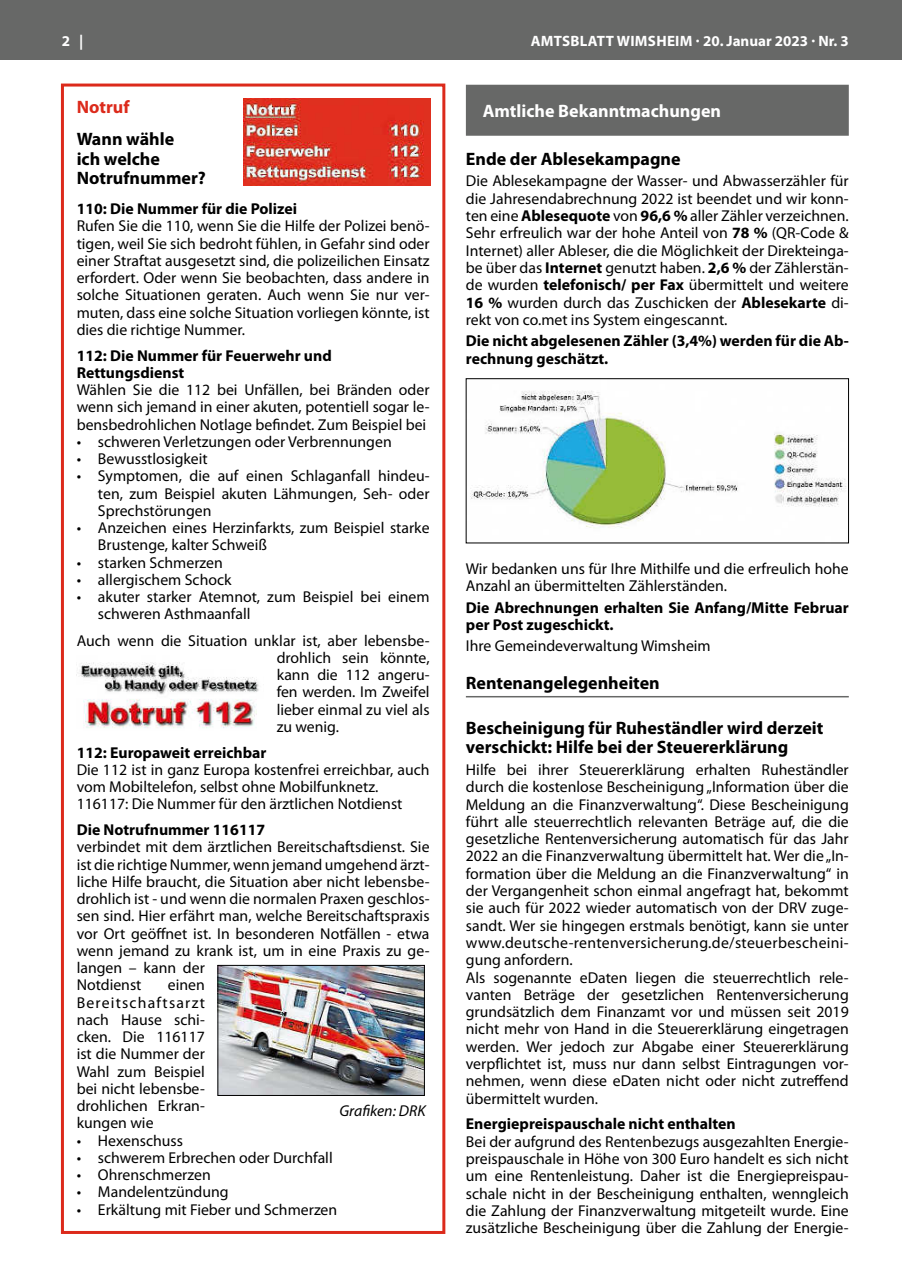
<style>
.page{position:relative;width:902px;height:1280px;background:#fff}
.page>*{position:absolute;margin:0;border:0;box-sizing:border-box;transform-origin:0 0}
.t1{font:700 18px/19.5px "Myriad Pro";color:#000}
.t2{font:700 18px "Myriad Pro";color:#fff}
.t3{font:700 18px "Myriad Pro";color:#dc2a1b}
.t4{font:15.75px/17.2px "Myriad Pro";color:#000;text-align:justify}
.t5{font:700 15.75px/17.2px "Myriad Pro";color:#000}
.t6{font:italic 15.75px "Myriad Pro";color:#000}
.t7{font:700 15px "Myriad Pro";letter-spacing:.01em;color:#fff}
.s1{font-weight:700}
</style>
<div class="page">
<div style="left:0;top:0;width:901px;height:60px;background:#676867"></div>
<div style="left:466px;top:85px;width:382px;height:51px;background:#676867"></div>
<hr style="left:466px;top:696px;width:382px;height:1px;background:#676867">
<img style="left:470px;top:390px;width:376px;height:139px">
<div style="left:466px;top:378px;width:382px;height:165px;border:1px solid #000"></div>
<img style="left:77px;top:662px;width:182px;height:66px">
<div style="left:61px;top:84px;width:384px;height:1150px;border:3px solid #dc2a1b"></div>
<img style="left:243px;top:99px;width:187px;height:86px">
<img style="left:219px;top:967px;width:203px;height:127px">
<div style="left:217px;top:965px;width:207px;height:131px;border:1px solid #000"></div>
<p class="t7" style="left:62px;top:31px;width:23px">2 |</p>
<p class="t7" style="left:530px;top:31px;width:319px">AMTSBLATT WIMSHEIM · 20. Januar 2023 · Nr. 3</p>
<p class="t3" style="left:77px;top:95px;width:54px">Notruf</p>
<p class="t1" style="left:77px;top:129px;width:131px">Wann wähle<br>ich welche<br>Notrufnummer?</p>
<p class="t5" style="left:77px;top:200px;width:222px">110: Die Nummer für die Polizei</p>
<p class="t4" style="left:77px;top:217px;width:354px">Rufen Sie die 110, wenn Sie die Hilfe der Polizei benö&shy;tigen, weil Sie sich bedroht fühlen, in Gefahr sind oder einer Straftat ausgesetzt sind, die polizeilichen Einsatz erfordert. Oder wenn Sie beobachten, dass andere in solche Situationen geraten. Auch wenn Sie nur ver&shy;muten, dass eine solche Situation vorliegen könnte, ist dies die richtige Nummer.</p>
<p class="t5" style="left:77px;top:346px;width:256px">112: Die Nummer für Feuerwehr und<br>Rettungsdienst</p>
<p class="t4" style="left:77px;top:381px;width:354px">Wählen Sie die 112 bei Unfällen, bei Bränden oder wenn sich jemand in einer akuten, potentiell sogar le&shy;bensbedrohlichen Notlage befindet. Zum Beispiel bei</p>
<p class="t4" style="left:77px;top:433px;width:316px">• schweren Verletzungen oder Verbrennungen</p>
<p class="t4" style="left:77px;top:450px;width:132px">• Bewusstlosigkeit</p>
<p class="t4" style="left:98px;top:467px;width:333px;text-indent:-21px">• Symptomen, die auf einen Schlaganfall hindeu&shy;ten, zum Beispiel akuten Lähmungen, Seh- oder Sprechstörungen</p>
<p class="t4" style="left:98px;top:519px;width:333px;text-indent:-21px">• Anzeichen eines Herzinfarkts, zum Beispiel starke<br>Brustenge, kalter Schweiß</p>
<p class="t4" style="left:77px;top:553px;width:148px">• starken Schmerzen</p>
<p class="t4" style="left:77px;top:571px;width:156px">• allergischem Schock</p>
<p class="t4" style="left:98px;top:588px;width:333px;text-indent:-21px">• akuter starker Atemnot, zum Beispiel bei einem schweren Asthmaanfall</p>
<p class="t4" style="left:277px;top:631px;width:154px;text-indent:-200px">Auch wenn die Situation unklar ist, aber lebensbe&shy;drohlich sein könnte, kann die 112 angeru&shy;fen werden. Im Zweifel lieber einmal zu viel als zu wenig.</p>
<p class="t5" style="left:77px;top:743px;width:191px">112: Europaweit erreichbar</p>
<p class="t4" style="left:77px;top:761px;width:354px;text-align:left">Die 112 ist in ganz Europa kostenfrei erreichbar, auch vom Mobiltelefon, selbst ohne Mobilfunknetz.<br>116117: Die Nummer für den ärztlichen Notdienst</p>
<p class="t5" style="left:77px;top:821px;width:190px">Die Notrufnummer 116117</p>
<p class="t4" style="left:77px;top:838px;width:354px;text-align:left">verbindet mit dem ärztlichen Bereitschaftsdienst. Sie ist die richtige Nummer, wenn jemand umgehend ärzt&shy;liche Hilfe braucht, die Situation aber nicht lebensbe&shy;drohlich ist - und wenn die normalen Praxen geschlos&shy;sen sind. Hier erfährt man, welche Bereitschaftspraxis vor Ort geöffnet ist. In besonderen Notfällen - etwa wenn jemand zu krank ist, um in eine Praxis zu ge&shy;langen – kann der<br>Notdienst</p>
<p class="t4" style="left:77px;top:976px;width:130px;text-indent:91px">einen Bereitschaftsarzt nach Hause schi&shy;cken. Die 116117 ist die Nummer der Wahl zum Beispiel bei nicht lebensbe&shy;drohlichen Erkran&shy;kungen wie</p>
<p class="t4" style="left:77px;top:1131px;width:108px">• Hexenschuss</p>
<p class="t4" style="left:77px;top:1149px;width:257px">• schwerem Erbrechen oder Durchfall</p>
<p class="t4" style="left:77px;top:1166px;width:136px">• Ohrenschmerzen</p>
<p class="t4" style="left:77px;top:1183px;width:153px">• Mandelentzündung</p>
<p class="t4" style="left:77px;top:1200px;width:262px">• Erkältung mit Fieber und Schmerzen</p>
<p class="t6" style="left:339px;top:1102px;width:87px">Grafiken: DRK</p>
<p class="t2" style="left:483px;top:99px;width:240px">Amtliche Bekanntmachungen</p>
<p class="t1" style="left:466px;top:148px;width:216px">Ende der Ablesekampagne</p>
<p class="t4" style="left:466px;top:172px;width:384px">Die Ablesekampagne der Wasser- und Abwasserzähler für die Jahresendabrechnung 2022 ist beendet und wir konn&shy;ten eine <span class="s1">Ablesequote</span> von <span class="s1">96,6 %</span> aller Zähler verzeichnen.<br>Sehr erfreulich war der hohe Anteil von <span class="s1">78 %</span> (QR-Code &amp; Internet) aller Ableser, die die Möglichkeit der Direkteinga&shy;be über das <span class="s1">Internet</span> genutzt haben. <span class="s1">2,6 %</span> der Zählerstän&shy;de wurden <span class="s1">telefonisch/ per Fax</span> übermittelt und weitere <span class="s1">16 %</span> wurden durch das Zuschicken der <span class="s1">Ablesekarte</span> di&shy;rekt von co.met ins System eingescannt.</p>
<p class="t5" style="left:466px;top:332px;width:384px">Die nicht abgelesenen Zähler (3,4%) werden für die Ab&shy;rechnung geschätzt.</p>
<p class="t4" style="left:466px;top:559px;width:384px">Wir bedanken uns für Ihre Mithilfe und die erfreulich hohe<br>Anzahl an übermittelten Zählerständen.</p>
<p class="t5" style="left:466px;top:598px;width:384px">Die Abrechnungen erhalten Sie Anfang/Mitte Februar per Post zugeschickt.</p>
<p class="t4" style="left:466px;top:637px;width:246px">Ihre Gemeindeverwaltung Wimsheim</p>
<p class="t1" style="left:466px;top:672px;width:195px">Rentenangelegenheiten</p>
<p class="t1" style="left:466px;top:717px;width:359px">Bescheinigung für Ruheständler wird derzeit verschickt: Hilfe bei der Steuererklärung</p>
<p class="t4" style="left:466px;top:761px;width:384px;text-align:left">Hilfe bei ihrer Steuererklärung erhalten Ruheständler durch die kostenlose Bescheinigung „Information über die Meldung an die Finanzverwaltung“. Diese Bescheinigung führt alle steuerrechtlich relevanten Beträge auf, die die gesetzliche Rentenversicherung automatisch für das Jahr 2022 an die Finanzverwaltung übermittelt hat. Wer die „In&shy;formation über die Meldung an die Finanzverwaltung“ in der Vergangenheit schon einmal angefragt hat, bekommt sie auch für 2022 wieder automatisch von der DRV zuge&shy;sandt. Wer sie hingegen erstmals benötigt, kann sie unter www.deutsche-rentenversicherung.de/steuerbescheini&shy;gung anfordern.<br>Als sogenannte eDaten liegen die steuerrechtlich rele&shy;vanten Beträge der gesetzlichen Rentenversicherung grundsätzlich dem Finanzamt vor und müssen seit 2019 nicht mehr von Hand in die Steuererklärung eingetragen werden. Wer jedoch zur Abgabe einer Steuererklärung verpflichtet ist, muss nur dann selbst Eintragungen vor&shy;nehmen, wenn diese eDaten nicht oder nicht zutreffend übermittelt wurden.</p>
<p class="t5" style="left:466px;top:1115px;width:271px">Energiepreispauschale nicht enthalten</p>
<p class="t4" style="left:466px;top:1132px;width:384px">Bei der aufgrund des Rentenbezugs ausgezahlten Energie&shy;preispauschale in Höhe von 300 Euro handelt es sich nicht um eine Rentenleistung. Daher ist die Energiepreispau&shy;schale nicht in der Bescheinigung enthalten, wenngleich die Zahlung der Finanzverwaltung mitgeteilt wurde. Eine zusätzliche Bescheinigung über die Zahlung der Energie-</p>
</div>
